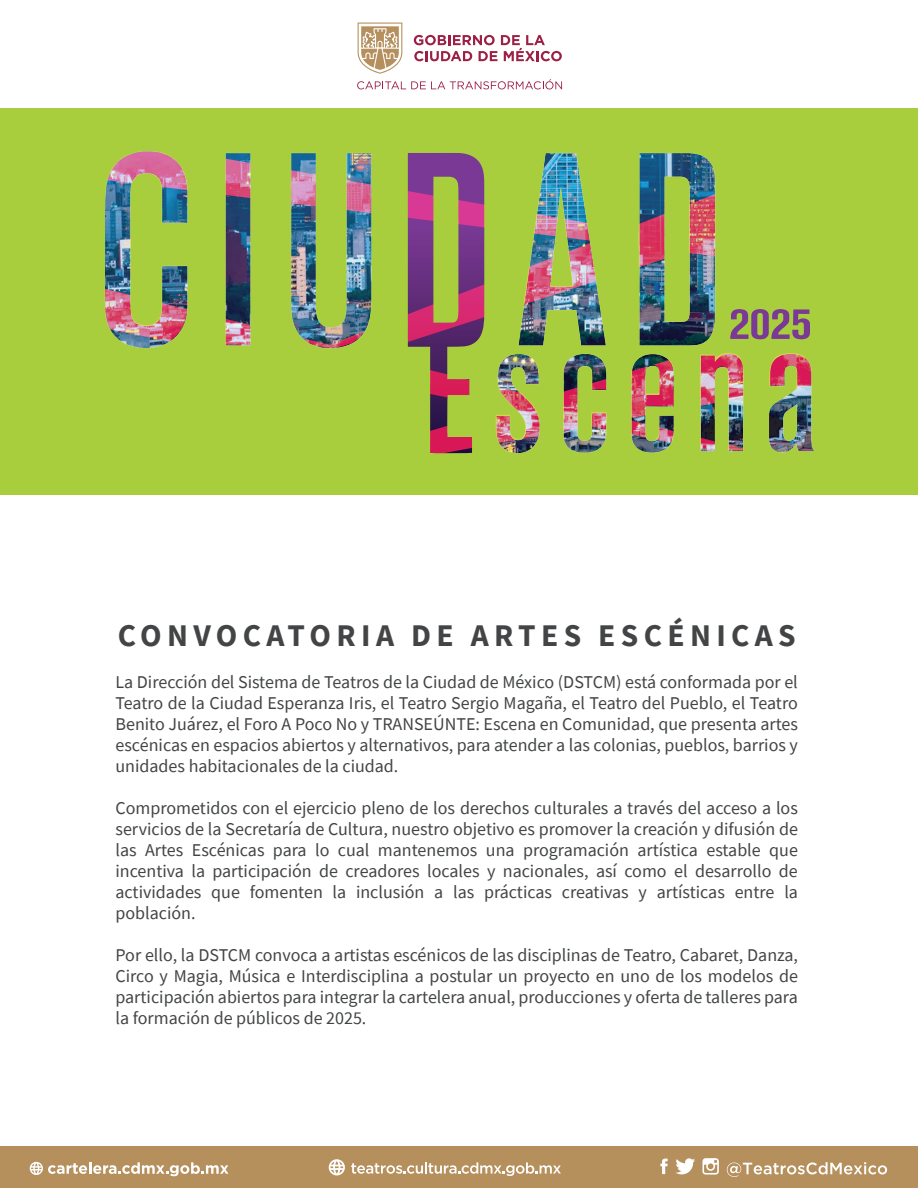
<style>
.page{position:relative;width:918px;height:1188px;background:#fff}
.page>*{position:absolute;margin:0;border:0;box-sizing:border-box;transform-origin:0 0}
.t1{font:700 condensed 44.25px "Akzidenz Grotesk BQ";color:#793994;scale:1.17 1}
.t2{font:700 31.5px "Source Sans Pro";letter-spacing:.17em;color:#424445}
.t3{font:18px/21px "Source Sans Pro";color:#424445;text-align:justify}
</style>
<div class="page">
<div style="left:0;top:1146px;width:918px;height:42px;background:#b58f5c"></div>
<svg style="left:30px;top:1162px;width:198px;height:14px"></svg>
<svg style="left:702px;top:1158px;width:17px;height:17px"></svg>
<svg style="left:660px;top:1159px;width:8px;height:15px"></svg>
<svg style="left:727px;top:1162px;width:160px;height:15px"></svg>
<svg style="left:675px;top:1158px;width:20px;height:16px"></svg>
<svg style="left:351px;top:1162px;width:210px;height:14px"></svg>
<svg style="left:329px;top:1159px;width:16px;height:16px"></svg>
<div style="left:0;top:108px;width:918px;height:387px;background:#a9ce3d"></div>
<img style="left:105px;top:152px;width:709px;height:300px">
<svg style="left:346px;top:180px;width:25px;height:33px"></svg>
<svg style="left:291px;top:170px;width:25px;height:36px"></svg>
<svg style="left:225px;top:159px;width:26px;height:39px"></svg>
<svg style="left:107px;top:151px;width:81px;height:39px"></svg>
<svg style="left:700px;top:438px;width:15px;height:12px"></svg>
<svg style="left:728px;top:445px;width:15px;height:6px"></svg>
<svg style="left:225px;top:319px;width:26px;height:26px"></svg>
<img style="left:105px;top:289px;width:82px;height:52px">
<svg style="left:689px;top:194px;width:26px;height:62px"></svg>
<svg style="left:638px;top:214px;width:27px;height:53px"></svg>
<img style="left:524px;top:214px;width:72px;height:91px">
<svg style="left:303px;top:331px;width:61px;height:17px"></svg>
<svg style="left:591px;top:412px;width:16px;height:18px"></svg>
<svg style="left:592px;top:379px;width:15px;height:11px"></svg>
<svg style="left:563px;top:387px;width:15px;height:44px"></svg>
<svg style="left:769px;top:353px;width:42px;height:35px"></svg>
<svg style="left:700px;top:353px;width:44px;height:53px"></svg>
<img style="left:631px;top:360px;width:43px;height:83px">
<svg style="left:496px;top:387px;width:44px;height:56px"></svg>
<svg style="left:408px;top:153px;width:77px;height:300px"></svg>
<svg style="left:357px;top:23px;width:205px;height:66px"></svg>
<h1 class="t1" style="left:729px;top:298px;width:72px">2025</h1>
<h2 class="t2" style="left:118px;top:614px;width:680px">CONVOCATORIA DE ARTES ESCÉNICAS</h2>
<p class="t3" style="left:116px;top:672px;width:684px">La Dirección del Sistema de Teatros de la Ciudad de México (DSTCM) está conformada por el Teatro de la Ciudad Esperanza Iris, el Teatro Sergio Magaña, el Teatro del Pueblo, el Teatro Benito Juárez, el Foro A Poco No y TRANSEÚNTE: Escena en Comunidad, que presenta artes escénicas en espacios abiertos y alternativos, para atender a las colonias, pueblos, barrios y unidades habitacionales de la ciudad.</p>
<p class="t3" style="left:116px;top:798px;width:684px">Comprometidos con el ejercicio pleno de los derechos culturales a través del acceso a los servicios de la Secretaría de Cultura, nuestro objetivo es promover la creación y difusión de las Artes Escénicas para lo cual mantenemos una programación artística estable que incentiva la participación de creadores locales y nacionales, así como el desarrollo de actividades que fomenten la inclusión a las prácticas creativas y artísticas entre la población.</p>
<p class="t3" style="left:116px;top:945px;width:684px">Por ello, la DSTCM convoca a artistas escénicos de las disciplinas de Teatro, Cabaret, Danza, Circo y Magia, Música e Interdisciplina a postular un proyecto en uno de los modelos de participación abiertos para integrar la cartelera anual, producciones y oferta de talleres para la formación de públicos de 2025.</p>
</div>
